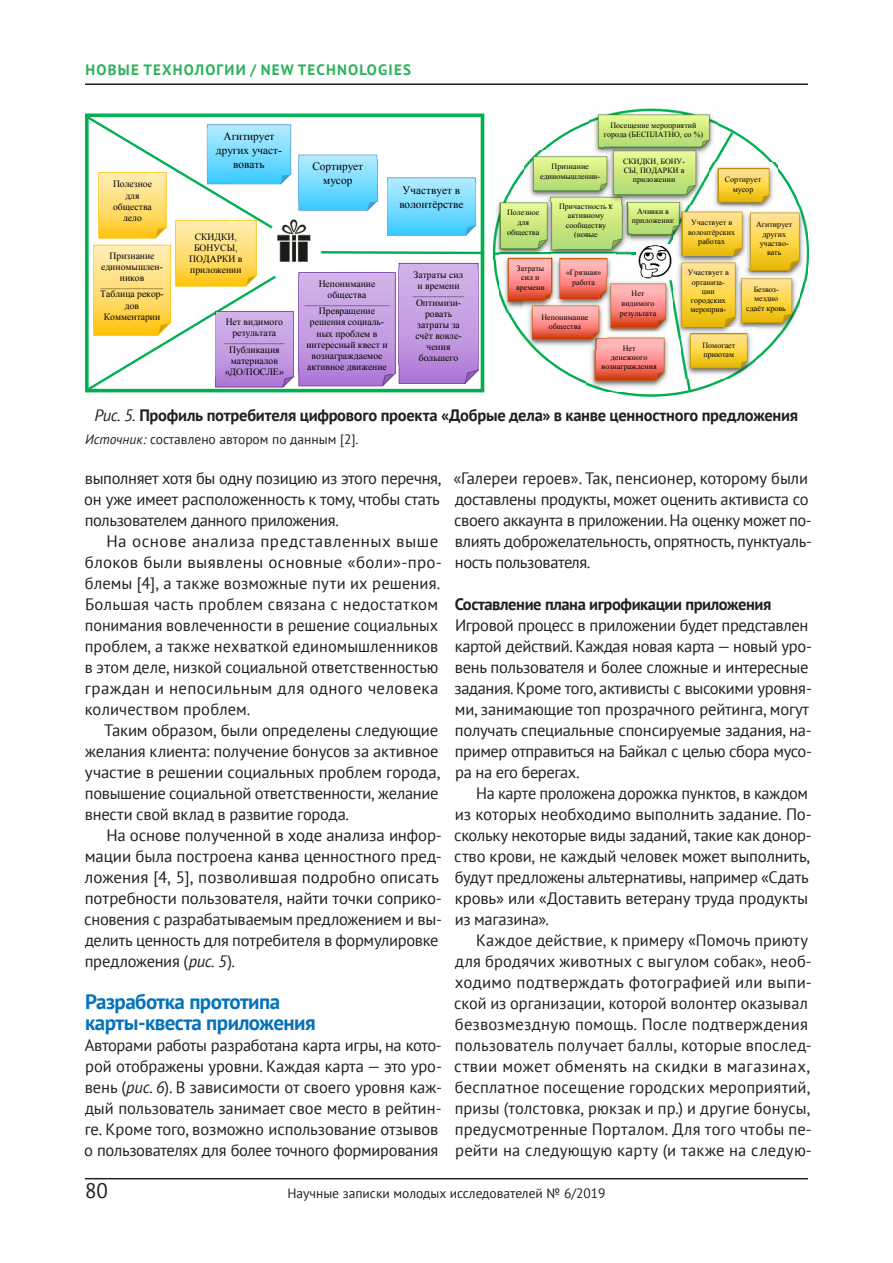
<style>
.page{position:relative;width:893px;height:1263px;background:#fff}
.page>*{position:absolute;margin:0;border:0;box-sizing:border-box;transform-origin:0 0}
.t1{font:700 21px/21px "PT Sans";letter-spacing:-.025em;color:#0572ba}
.t2{font:21px "PT Sans";color:#231f20}
.t3{font:16.5px/21px "PT Sans";letter-spacing:-.005em;color:#231f20}
.t4{font:700 16.5px "PT Sans";letter-spacing:-.02em;color:#231f20}
.t5{font:700 15px "PT Sans";letter-spacing:.08em;color:#29b359}
.t6{font:13.5px "PT Sans";color:#231f20}
.t7{font:11.25px/14.1px "Times New Roman";color:#000;text-align:center}
.t8{font:9.6px/11.1px "Times New Roman";color:#000;text-align:center}
.t9{font:7.95px/9.3px "Times New Roman";color:#000;text-align:center}
.t10{font:700 4.8px "Times New Roman";color:#000}
.s1{font-weight:400;font-style:italic}
.s2{font-style:italic}
</style>
<div class="page">
<hr style="left:85px;top:1178px;width:723px;height:1px;background:#231f20">
<hr style="left:85px;top:83px;width:723px;height:2px;background:#231f20">
<svg style="left:86px;top:116px;width:396px;height:276px"></svg>
<img style="left:399px;top:269px;width:79px;height:96px">
<svg style="left:493px;top:121px;width:316px;height:276px"></svg>
<hr style="left:494px;top:252px;width:157px;height:2px;background:#00b050">
<svg style="left:704px;top:132px;width:29px;height:74px"></svg>
<svg style="left:672px;top:338px;width:19px;height:53px"></svg>
<img style="left:636px;top:245px;width:37px;height:32px">
<img style="left:589px;top:109px;width:129px;height:50px">
<img style="left:630px;top:206px;width:43px;height:39px">
<img style="left:555px;top:202px;width:75px;height:58px">
<img style="left:492px;top:196px;width:63px;height:63px">
<img style="left:525px;top:150px;width:79px;height:52px">
<img style="left:604px;top:145px;width:100px;height:61px">
<img style="left:500px;top:252px;width:61px;height:61px">
<img style="left:552px;top:253px;width:64px;height:47px">
<img style="left:603px;top:277px;width:70px;height:61px">
<img style="left:587px;top:332px;width:85px;height:59px">
<img style="left:523px;top:300px;width:84px;height:50px">
<img style="left:709px;top:163px;width:68px;height:43px">
<img style="left:744px;top:206px;width:64px;height:75px">
<img style="left:673px;top:206px;width:77px;height:61px">
<img style="left:744px;top:272px;width:56px;height:62px">
<img style="left:673px;top:257px;width:71px;height:81px">
<img style="left:682px;top:328px;width:74px;height:50px">
<p class="t5" style="left:86px;top:60px;width:99px">НОВЫЕ ТЕХНОЛО</p>
<p class="t5" style="left:217px;top:60px;width:187px">ГИИ / NEW TECHNOLOGIES</p>
<p class="t8" style="left:113px;top:178px;width:40px">Полезное для общества дело</p>
<p class="t8" style="left:101px;top:250px;width:63px">Признание единомышлен&shy;ников</p>
<p class="t10" style="left:101px;top:283px;width:64px">__________________________</p>
<p class="t8" style="left:100px;top:288px;width:65px">Таблица рекор&shy;дов<br>Комментарии</p>
<p class="t7" style="left:216px;top:129px;width:68px">Агитирует других участ&shy;вовать</p>
<p class="t8" style="left:189px;top:230px;width:55px">СКИДКИ,<br>БОНУСЫ,<br>ПОДАРКИ в приложении</p>
<p class="t8" style="left:226px;top:316px;width:59px">Нет видимого результата</p>
<p class="t10" style="left:224px;top:338px;width:62px">_________________________</p>
<p class="t8" style="left:225px;top:344px;width:60px">Публикация материалов «ДО/ПОСЛЕ»</p>
<p class="t7" style="left:312px;top:159px;width:52px">Сортирует мусор</p>
<p class="t7" style="left:399px;top:183px;width:66px;text-align:left">Участвует в волонтёрстве</p>
<p class="t8" style="left:319px;top:278px;width:58px">Непонимание общества</p>
<p class="t10" style="left:305px;top:300px;width:86px">___________________________________</p>
<p class="t8" style="left:306px;top:305px;width:83px">Превращение решения социаль&shy;ных проблем в интересный квест и вознаграждаемое активное движение</p>
<p class="t8" style="left:414px;top:269px;width:51px">Затраты сил и времени</p>
<p class="t10" style="left:413px;top:291px;width:52px">_____________________</p>
<p class="t8" style="left:415px;top:297px;width:48px">Оптимизи&shy;ровать затраты за счёт вовле&shy;чения большего</p>
<p class="t9" style="left:604px;top:120px;width:101px;line-height:9.9px">Посещение мероприятий города (БЕСПЛАТНО, со %)</p>
<p class="t9" style="left:540px;top:161px;width:62px;line-height:10.1px">Признание единомышленни-</p>
<p class="t9" style="left:623px;top:156px;width:63px">СКИДКИ, БОНУ-<br>СЫ, ПОДАРКИ в приложении</p>
<p class="t9" style="left:725px;top:175px;width:38px">Сортирует мусор</p>
<p class="t9" style="left:756px;top:220px;width:38px">Агитирует других участво&shy;вать</p>
<p class="t9" style="left:559px;top:201px;width:55px">Причастность к активному сообществу (новые</p>
<p class="t9" style="left:632px;top:207px;width:44px">Ачивки в приложении</p>
<p class="t9" style="left:507px;top:207px;width:34px;line-height:9.9px">Полезное для общества</p>
<p class="t9" style="left:688px;top:218px;width:49px">Участвует в волонтёрских работах</p>
<p class="t9" style="left:516px;top:263px;width:30px">Затраты сил и времени</p>
<p class="t9" style="left:566px;top:267px;width:37px">«Грязная» работа</p>
<p class="t9" style="left:620px;top:288px;width:38px;line-height:9.9px">Нет видимого результата</p>
<p class="t9" style="left:602px;top:343px;width:57px">Нет<br>денежного вознаграждения</p>
<p class="t9" style="left:541px;top:312px;width:49px">Непонимание общества</p>
<p class="t9" style="left:688px;top:268px;width:42px">Участвует в организа&shy;ции городских мероприя-</p>
<p class="t9" style="left:702px;top:340px;width:34px;text-align:left">Помогает приютам</p>
<p class="t9" style="left:746px;top:284px;width:41px">Безвоз&shy;мездно сдаёт кровь</p>
<p class="t4" style="left:94px;top:405px;width:705px"><span class="s1">Рис. 5.</span> Профиль потребителя цифрового проекта «Добрые дела» в канве ценностного предложения</p>
<p class="t6" style="left:85px;top:431px;width:275px"><span class="s2">Источник:</span> составлено автором по данным [2].</p>
<p class="t3" style="left:84px;top:468px;width:359px;text-align:justify">выполняет хотя бы одну позицию из этого перечня, он уже имеет расположенность к тому, чтобы стать пользователем данного приложения.</p>
<p class="t3" style="left:85px;top:531px;width:359px;text-indent:22px">На основе анализа представленных выше блоков были выявлены основные «боли»-про&shy;блемы [4], а также возможные пути их решения.<br>Большая часть проблем связана с недостатком понимания вовлеченности в решение социальных проблем, а также нехваткой единомышленников в этом деле, низкой социальной ответственностью граждан и непосильным для одного человека количеством проблем.</p>
<p class="t3" style="left:85px;top:720px;width:357px;text-indent:19px">Таким образом, были определены следующие желания клиента: получение бонусов за активное участие в решении социальных проблем города, повышение социальной ответственности, желание внести свой вклад в развитие города.</p>
<p class="t3" style="left:84px;top:825px;width:359px;text-indent:22px">На основе полученной в ходе анализа инфор&shy;мации была построена канва ценностного пред&shy;ложения [4, 5], позволившая подробно описать потребности пользователя, найти точки соприко&shy;сновения с разрабатываемым предложением и вы&shy;делить ценность для потребителя в формулировке предложения (<span class="s2">рис. 5</span>).</p>
<p class="t1" style="left:85px;top:991px;width:232px">Разработка прототипа карты-квеста приложения</p>
<p class="t3" style="left:84px;top:1035px;width:359px">Авторами работы разработана карта игры, на кото&shy;рой отображены уровни. Каждая карта — это уро&shy;вень (<span class="s2">рис. 6</span>). В зависимости от своего уровня каж&shy;дый пользователь занимает свое место в рейтин&shy;ге. Кроме того, возможно использование отзывов о пользователях для более точного формирования</p>
<p class="t3" style="left:453px;top:468px;width:360px">«Галереи героев». Так, пенсионер, которому были доставлены продукты, может оценить активиста со своего аккаунта в приложении. На оценку может по&shy;влиять доброжелательность, опрятность, пунктуаль&shy;ность пользователя.</p>
<p class="t4" style="left:455px;top:594px;width:318px">Составление плана игрофикации приложения</p>
<p class="t3" style="left:454px;top:615px;width:359px">Игровой процесс в приложении будет представлен картой действий. Каждая новая карта — новый уро&shy;вень пользователя и более сложные и интересные задания. Кроме того, активисты с высокими уровня&shy;ми, занимающие топ прозрачного рейтинга, могут получать специальные спонсируемые задания, на&shy;пример отправиться на Байкал с целью сбора мусо&shy;ра на его берегах.</p>
<p class="t3" style="left:454px;top:783px;width:359px;text-indent:22px">На карте проложена дорожка пунктов, в каждом из которых необходимо выполнить задание. По&shy;скольку некоторые виды заданий, такие как донор&shy;ство крови, не каждый человек может выполнить, будут предложены альтернативы, например «Сдать кровь» или «Доставить ветерану труда продукты из магазина».</p>
<p class="t3" style="left:454px;top:930px;width:359px;text-indent:22px">Каждое действие, к примеру «Помочь приюту для бродячих животных с выгулом собак», необ&shy;ходимо подтверждать фотографией или выпи&shy;ской из организации, которой волонтер оказывал безвозмездную помощь. После подтверждения пользователь получает баллы, которые впослед&shy;ствии может обменять на скидки в магазинах, бесплатное посещение городских мероприятий, призы (толстовка, рюкзак и пр.) и другие бонусы, предусмотренные Порталом. Для того чтобы пе&shy;рейти на следующую карту (и также на следую-</p>
<p class="t2" style="left:85px;top:1177px;width:24px">80</p>
<p class="t6" style="left:287px;top:1185px;width:320px">Научные записки молодых исследователей № 6/2019</p>
</div>
